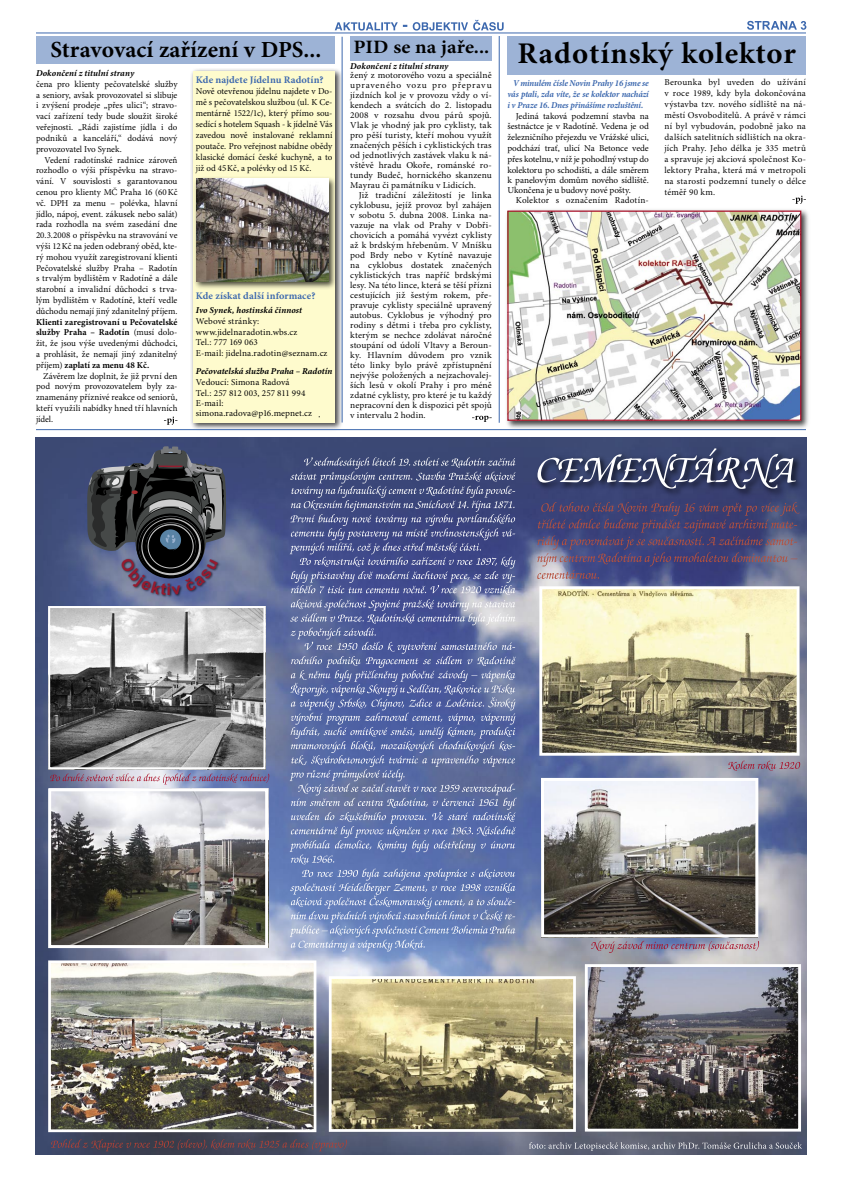
<style>
.page{position:relative;width:842px;height:1191px;background:#fff}
.page>*{position:absolute;margin:0;border:0;box-sizing:border-box;transform-origin:0 0}
.Nadpis_1{font:700 30px "Minion Pro";letter-spacing:.03em;color:#000}
.Nadpis_1-2{font:700 23px "Minion Pro";color:#000}
.Nadpis_1-3{font:700 18.9px "Minion Pro";color:#000;scale:1.06 1}
.t1{font:15.9px "Arial Bold MT.Win East European";color:#961a2f;scale:1.06 1}
.Nadpis_5{font:700 10px "Minion Pro";letter-spacing:.005em;color:#3c68ae}
.Normální{font:9px/10px "Minion Pro";letter-spacing:.005em;color:#000;text-align:justify}
.Paragraph{font:9px/10.8px "Minion Pro";letter-spacing:-.005em;color:#000;text-align:justify}
.Normální-2{font:italic 700 9px/11px "Minion Pro";letter-spacing:-.015em;color:#3c68ae;text-align:justify;scale:.96 1}
.Nadpis_6{font:italic 700 9px "Minion Pro";letter-spacing:.01em;color:#000}
.Nadpis_1-4{font:italic 700 9px "Minion Pro";letter-spacing:.015em;color:#000}
.s1{font-weight:700}
</style>
<div class="page">
<img style="left:36px;top:437px;width:770px;height:718px">
<div style="left:190px;top:68px;width:154px;height:364px;background:#000;opacity:.75"></div>
<div style="left:193px;top:71px;width:142px;height:351px;background:#fefbcd"></div>
<hr style="left:36px;top:32px;width:770px;height:1px;background:#3c68ae">
<svg style="left:747px;top:21px;width:59px;height:9px"></svg>
<img style="left:99px;top:472px;width:128px;height:127px">
<svg style="left:335px;top:20px;width:169px;height:11px"></svg>
<hr style="left:36px;top:429px;width:770px;height:1px;background:#3c68ae">
<hr style="left:499px;top:36px;width:1px;height:387px;background:#3c68ae">
<div style="left:507px;top:36px;width:299px;height:38px;background:#9db3d6"></div>
<div style="left:36px;top:36px;width:299px;height:27px;background:#9db3d6"></div>
<div style="left:350px;top:36px;width:142px;height:25px;background:#9db3d6"></div>
<svg style="left:164px;top:416px;width:14px;height:9px"></svg>
<svg style="left:472px;top:416px;width:20px;height:6px"></svg>
<hr style="left:342px;top:37px;width:1px;height:385px;background:#3c68ae">
<svg style="left:792px;top:196px;width:14px;height:8px"></svg>
<div style="left:504px;top:207px;width:306px;height:223px;background:#000;opacity:.75"></div>
<img style="left:509px;top:212px;width:290px;height:207px">
<div style="left:507px;top:210px;width:294px;height:211px;border:1px solid #a9122a"></div>
<div style="left:194px;top:176px;width:144px;height:113px;background:#000;opacity:.75"></div>
<img style="left:196px;top:179px;width:133px;height:102px">
<img style="left:52px;top:792px;width:212px;height:152px">
<img style="left:545px;top:782px;width:209px;height:151px">
<img style="left:543px;top:590px;width:252px;height:161px">
<div style="left:539px;top:586px;width:260px;height:169px;border:3px solid #fff"></div>
<img style="left:51px;top:607px;width:215px;height:162px">
<img style="left:333px;top:980px;width:239px;height:147px">
<div style="left:329px;top:976px;width:247px;height:155px;border:3px solid #fff"></div>
<img style="left:52px;top:964px;width:260px;height:164px">
<div style="left:48px;top:960px;width:268px;height:172px;border:3px solid #fff"></div>
<div style="left:534px;top:445px;width:270px;height:53px;background:#000;opacity:.75"></div>
<svg style="left:537px;top:448px;width:259px;height:41px;background:#565e7d"></svg>
<svg style="left:537px;top:502px;width:262px;height:77px;background:#534d79"></svg>
<svg style="left:290px;top:457px;width:227px;height:494px;background:#6876a8"></svg>
<svg style="left:50px;top:773px;width:219px;height:11px;background:#9b8dab"></svg>
<svg style="left:728px;top:760px;width:72px;height:10px"></svg>
<svg style="left:591px;top:940px;width:168px;height:12px;background:#9c8da2"></svg>
<svg style="left:51px;top:1139px;width:296px;height:12px;background:#504453"></svg>
<svg style="left:529px;top:1142px;width:273px;height:8px;background:#737785"></svg>
<div style="left:48px;top:606px;width:217px;height:163px;border:2px solid #fff"></div>
<div style="left:541px;top:778px;width:217px;height:159px;border:3px solid #fff"></div>
<img style="left:589px;top:968px;width:208px;height:159px">
<div style="left:585px;top:964px;width:216px;height:167px;border:3px solid #fff"></div>
<div style="left:48px;top:788px;width:220px;height:160px;border:3px solid #fff"></div>
<svg style="left:87px;top:446px;width:139px;height:149px;background:#444a59"></svg>
<p class="Nadpis_1-2" style="left:50px;top:36px;width:272px">Stravovací zařízení v DPS...</p>
<p class="Paragraph" style="left:36px;top:79px;width:143px">čena pro klienty pečovatelské služby a seniory, avšak provozovatel si slibuje i zvýšení prodeje „přes ulici“; stravo&shy;vací zařízení tedy bude sloužit široké veřejnosti. „Rádi zajistíme jídla i do podniků a kanceláří,“ dodává nový provozovatel Ivo Synek.</p>
<p class="Normální" style="left:36px;top:154px;width:143px;line-height:10.8px;text-indent:9px">Vedení radotínské radnice zároveň rozhodlo o výši příspěvku na stravo&shy;vání. V souvislosti s garantovanou cenou pro klienty MČ Praha 16 (60 Kč vč. DPH za menu – polévka, hlavní jídlo, nápoj, event. zákusek nebo salát) rada rozhodla na svém zasedání dne 20.3.2008 o příspěvku na stravování ve výši 12 Kč na jeden odebraný oběd, kte&shy;rý mohou využít zaregistrovaní klienti Pečovatelské služby Praha – Radotín s trvalým bydlištěm v Radotíně a dále starobní a invalidní důchodci s trva&shy;lým bydlištěm v Radotíně, kteří vedle důchodu nemají jiný zdanitelný příjem.<br><span class="s1">Klienti zaregistrovaní u Pečovatelské služby Praha – Radotín</span> (musí dolo&shy;žit, že jsou výše uvedenými důchodci, a prohlásit, že nemají jiný zdanitelný příjem) <span class="s1">zaplatí za menu 48 Kč.</span></p>
<p class="Normální" style="left:36px;top:370px;width:143px;line-height:10.8px;text-indent:7px">Závěrem lze doplnit, že již první den pod novým provozovatelem byly za&shy;znamenány příznivé reakce od seniorů, kteří využili nabídky hned tří hlavních jídel.</p>
<p class="Nadpis_1-4" style="left:36px;top:67px;width:100px">Dokončení z titulní strany</p>
<p class="Nadpis_5" style="left:196px;top:74px;width:129px">Kde najdete Jídelnu Radotín?</p>
<p class="Normální" style="left:196px;top:86px;width:138px;line-height:11px">Nově otevřenou jídelnu najdete v Do&shy;mě s pečovatelskou službou (ul. K Ce&shy;mentárně 1522/1c), který přímo sou&shy;sedící s hotelem Squash - k jídelně Vás zavedou nově instalované reklamní poutače. Pro veřejnost nabídne obědy klasické domácí české kuchyně, a to již od 45 Kč, a polévky od 15 Kč.</p>
<p class="Nadpis_5" style="left:196px;top:290px;width:121px">Kde získat další informace?</p>
<p class="Nadpis_6" style="left:196px;top:305px;width:108px">Ivo Synek, hostinská činnost</p>
<p class="Normální" style="left:196px;top:316px;width:65px">Webové stránky:</p>
<p class="Normální" style="left:196px;top:327px;width:103px">www.jidelnaradotin.wbs.cz</p>
<p class="Normální" style="left:196px;top:338px;width:64px">Tel.: 777 169 063</p>
<p class="Normální" style="left:196px;top:348px;width:133px">E-mail: jidelna.radotin@seznam.cz</p>
<p class="Nadpis_6" style="left:196px;top:366px;width:138px">Pečovatelská služba Praha – Radotín</p>
<p class="Normální" style="left:196px;top:377px;width:95px">Vedoucí: Simona Radová</p>
<p class="Normální" style="left:196px;top:388px;width:111px">Tel.: 257 812 003, 257 811 994</p>
<p class="Normální" style="left:196px;top:398px;width:29px">E-mail:</p>
<p class="Normální" style="left:196px;top:408px;width:118px">simona.radova@p16.mepnet.cz</p>
<p class="Nadpis_1-3" style="left:354px;top:36px;width:130px">PID se na jaře...</p>
<p class="Nadpis_1-4" style="left:350px;top:61px;width:100px">Dokončení z titulní strany</p>
<p class="Normální" style="left:350px;top:70px;width:143px">žený z motorového vozu a speciálně upraveného vozu pro přepravu jízdních kol je v provozu vždy o ví&shy;kendech a svátcích do 2. listopadu 2008 v rozsahu dvou párů spojů.<br>Vlak je vhodný jak pro cyklisty, tak pro pěší turisty, kteří mohou využít značených pěších i cyklistických tras od jednotlivých zastávek vlaku k ná&shy;vštěvě hradu Okoře, románské ro&shy;tundy Budeč, hornického skanzenu Mayrau či památníku v Lidicích.</p>
<p class="Normální" style="left:350px;top:190px;width:143px;text-indent:9px">Již tradiční záležitostí je linka cyklobusu, jejíž provoz byl zahájen v sobotu 5. dubna 2008. Linka na&shy;vazuje na vlak od Prahy v Dobři&shy;chovicích a pomáhá vyvézt cyklisty až k brdským hřebenům. V Mníšku pod Brdy nebo v Kytíně navazuje na cyklobus dostatek značených cyklistických tras napříč brdskými lesy. Na této lince, která se těší přízni cestujících již šestým rokem, pře&shy;pravuje cyklisty speciálně upravený autobus. Cyklobus je výhodný pro rodiny s dětmi i třeba pro cyklisty, kterým se nechce zdolávat náročné stoupání od údolí Vltavy a Beroun&shy;ky. Hlavním důvodem pro vznik této linky bylo právě zpřístupnění nejvýše položených a nejzachovalej&shy;ších lesů v okolí Prahy i pro méně zdatné cyklisty, pro které je tu každý nepracovní den k dispozici pět spojů v intervalu 2 hodin.</p>
<p class="Nadpis_1" style="left:517px;top:35px;width:280px">Radotínský kolektor</p>
<p class="Normální-2" style="left:507px;top:78px;width:149px;text-indent:6px">V minulém čísle Novin Prahy 16 jsme se vás ptali, zda víte, že se kolektor nachází i v Praze 16. Dnes přinášíme rozluštění.</p>
<p class="Normální" style="left:507px;top:111px;width:143px;line-height:10.7px;text-indent:9px">Jediná taková podzemní stavba na šestnáctce je v Radotíně. Vedena je od železničního přejezdu ve Vrážské ulici, podchází trať, ulicí Na Betonce vede přes kotelnu, v níž je pohodlný vstup do kolektoru po schodišti, a dále směrem k panelovým domům nového sídliště.<br>Ukončena je u budovy nové pošty.</p>
<p class="Normální" style="left:516px;top:196px;width:135px">Kolektor s označením Radotín-</p>
<p class="Normální" style="left:664px;top:77px;width:143px;line-height:11px">Berounka byl uveden do užívání v roce 1989, kdy byla dokončována výstavba tzv. nového sídliště na ná&shy;městí Osvoboditelů. A právě v rámci ní byl vybudován, podobně jako na dalších satelitních sídlištích na okra&shy;jích Prahy. Jeho délka je 335 metrů a spravuje jej akciová společnost Ko&shy;lektory Praha, která má v metropoli na starosti podzemní tunely o délce téměř 90 km.</p>
<h3 class="t1" style="left:167px;top:579px;width:6px">i</h3>
</div>
